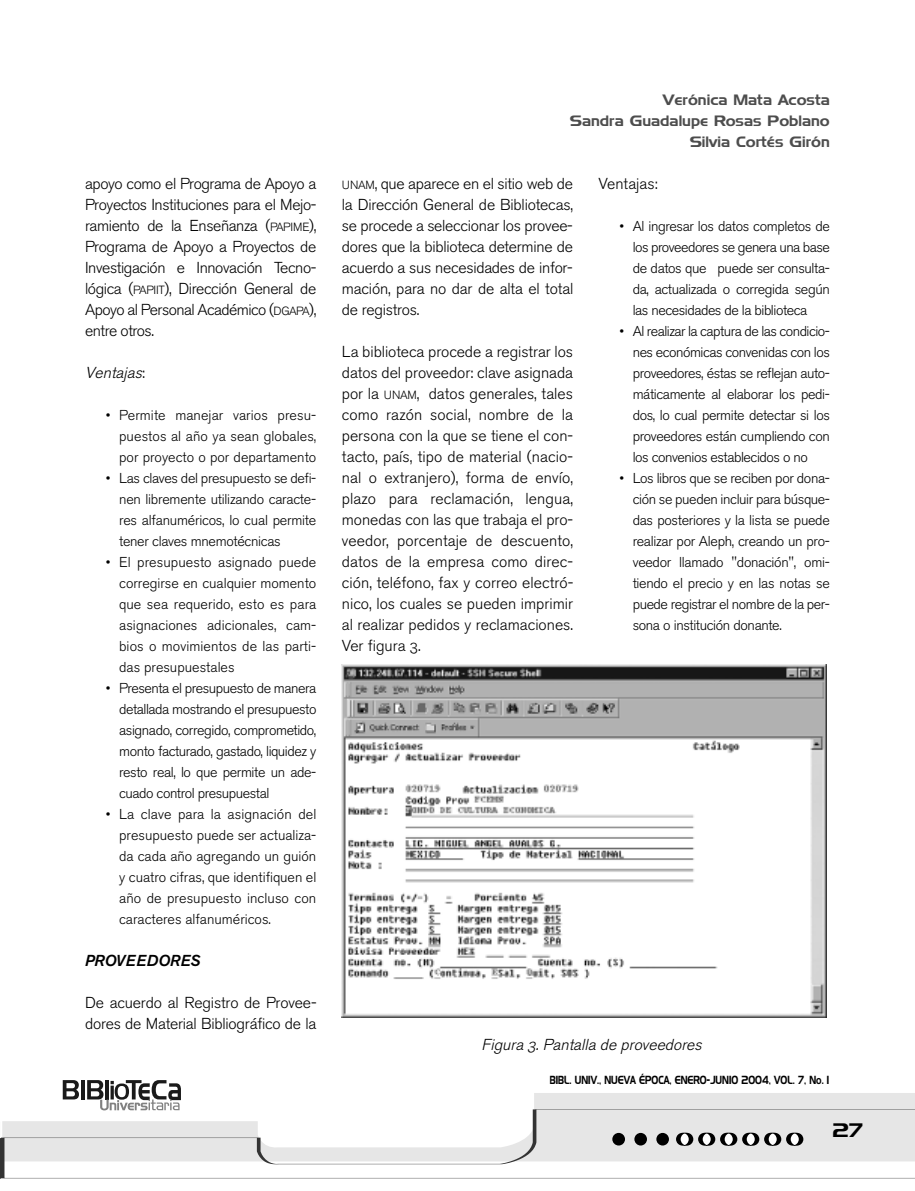
<style>
.page{position:relative;width:915px;height:1191px;background:#fff}
.page>*{position:absolute;margin:0;border:0;box-sizing:border-box;transform-origin:0 0}
.t1{font:19.5px "Denmark";color:#000}
.t2{font:15.75px/21px "Akzidenz Grotesk BE Light Os F";letter-spacing:-.015em;color:#000;text-align:justify}
.t3{font:italic 15.75px "Akzidenz Grotesk BE Light Os F";color:#000}
.t4{font:italic 500 15.75px "Akzidenz Grotesk BE";color:#000}
.t5{font:15px/21px "Denmark";color:#4d4d4d;text-align:right}
.t6{font:14.25px/21px "Akzidenz Grotesk BE Light Os F";letter-spacing:-.02em;color:#000;text-align:justify}
.t7{font:11.7px "Denmark";color:#000;scale:.7 1}
.s1{font-size:11.85px}
.s2{font-style:normal}
</style>
<div class="page">
<svg style="left:62px;top:1093px;width:852px;height:16px;fill:#e6e6e6"></svg>
<svg style="left:63px;top:1080px;width:16px;height:19px"></svg>
<hr style="left:81px;top:1080px;width:3px;height:19px;background:#1a1a1a">
<svg style="left:87px;top:1080px;width:94px;height:29px"></svg>
<svg style="left:2px;top:1109px;width:912px;height:69px"></svg>
<svg style="left:0;top:1138px;width:1px;height:40px"></svg>
<img style="left:342px;top:664px;width:484px;height:353px">
<p class="t2" style="left:85px;top:174px;width:233px">apoyo como el Programa de Apoyo a Proyectos Instituciones para el Mejo&shy;ramiento de la Enseñanza (<span class="s1">PAPIME</span>), Programa de Apoyo a Proyectos de Investigación e Innovación Tecno&shy;lógica (<span class="s1">PAPIIT</span>), Dirección General de Apoyo al Personal Académico (<span class="s1">DGAPA</span>), entre otros.</p>
<p class="t3" style="left:85px;top:366px;width:62px">Ventajas<span class="s2">:</span></p>
<p class="t6" style="left:119px;top:406px;width:199px;text-indent:-13px">• Permite manejar varios presu&shy;puestos al año ya sean globales, por proyecto o por departamento</p>
<p class="t6" style="left:119px;top:469px;width:199px;text-indent:-13px">• Las claves del presupuesto se defi&shy;nen libremente utilizando caracte&shy;res alfanuméricos, lo cual permite tener claves mnemotécnicas</p>
<p class="t6" style="left:119px;top:553px;width:199px;text-indent:-13px">• El presupuesto asignado puede corregirse en cualquier momento que sea requerido, esto es para asignaciones adicionales, cam&shy;bios o movimientos de las parti&shy;das presupuestales</p>
<p class="t6" style="left:119px;top:679px;width:199px;text-indent:-13px">• Presenta el presupuesto de manera detallada mostrando el presupuesto asignado, corregido, comprometido, monto facturado, gastado, liquidez y resto real, lo que permite un ade&shy;cuado control presupuestal</p>
<p class="t6" style="left:119px;top:805px;width:199px;text-indent:-13px">• La clave para la asignación del presupuesto puede ser actualiza&shy;da cada año agregando un guión y cuatro cifras, que identifiquen el año de presupuesto incluso con caracteres alfanuméricos.</p>
<p class="t4" style="left:85px;top:955px;width:117px">PROVEEDORES</p>
<p class="t2" style="left:85px;top:993px;width:233px">De acuerdo al Registro de Provee&shy;dores de Material Bibliográfico de la</p>
<p class="t5" style="left:569px;top:89px;width:261px">Verónica Mata Acosta<br>Sandra Guadalupe Rosas Poblano<br>Silvia Cortés Girón</p>
<p class="t2" style="left:342px;top:174px;width:233px"><span class="s1">UNAM</span>, que aparece en el sitio web de la Dirección General de Bibliotecas, se procede a seleccionar los provee&shy;dores que la biblioteca determine de acuerdo a sus necesidades de infor&shy;mación, para no dar de alta el total de registros.</p>
<p class="t2" style="left:342px;top:342px;width:233px">La biblioteca procede a registrar los datos del proveedor: clave asignada por la <span class="s1">UNAM</span>, datos generales, tales como razón social, nombre de la persona con la que se tiene el con&shy;tacto, país, tipo de material (nacio&shy;nal o extranjero), forma de envío, plazo para reclamación, lengua, monedas con las que trabaja el pro&shy;veedor, porcentaje de descuento, datos de la empresa como direc&shy;ción, teléfono, fax y correo electró&shy;nico, los cuales se pueden imprimir al realizar pedidos y reclamaciones.<br>Ver figura 3.</p>
<p class="t2" style="left:598px;top:174px;width:61px">Ventajas:</p>
<p class="t6" style="left:632px;top:217px;width:199px;text-indent:-13px">• Al ingresar los datos completos de los proveedores se genera una base de datos que puede ser consulta&shy;da, actualizada o corregida según las necesidades de la biblioteca</p>
<p class="t6" style="left:632px;top:322px;width:199px;text-indent:-13px">• Al realizar la captura de las condicio&shy;nes económicas convenidas con los proveedores, éstas se reflejan auto&shy;máticamente al elaborar los pedi&shy;dos, lo cual permite detectar si los proveedores están cumpliendo con los convenios establecidos o no</p>
<p class="t6" style="left:632px;top:469px;width:199px;text-indent:-13px">• Los libros que se reciben por dona&shy;ción se pueden incluir para búsque&shy;das posteriores y la lista se puede realizar por Aleph, creando un pro&shy;veedor llamado "donación", omi&shy;tiendo el precio y en las notas se puede registrar el nombre de la per&shy;sona o institución donante.</p>
<p class="t3" style="left:481px;top:1038px;width:225px">Figura 3.Pantalla de proveedores</p>
<p class="t7" style="left:549px;top:1073px;width:400px">BIBL. UNIV., NUEVA ÉPOCA, ENERO-JUNIO 2004, VOL. 7, No. 1</p>
<h1 class="t1" style="left:832px;top:1118px;width:32px">27</h1>
</div>
